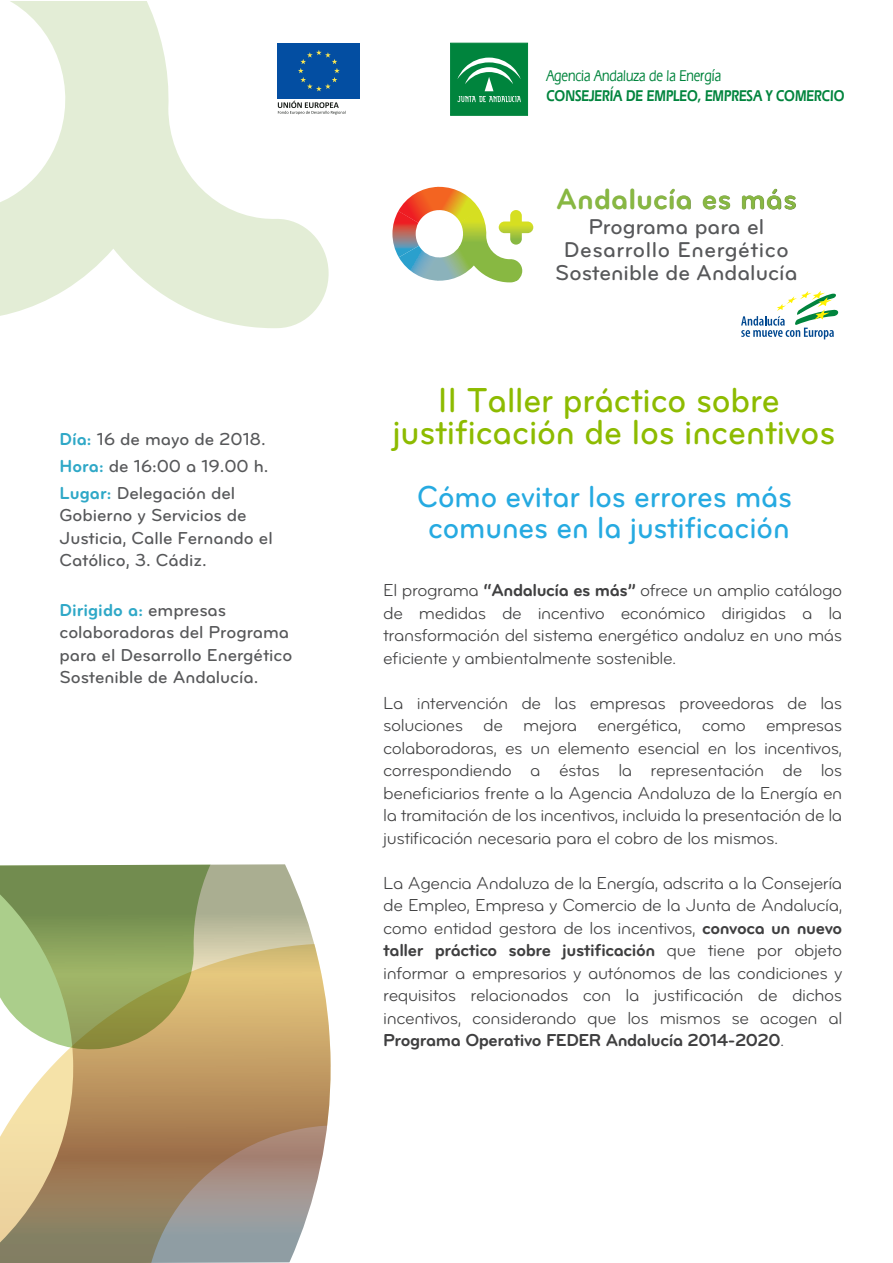
<style>
.page{position:relative;width:893px;height:1263px;background:#fff}
.page>*{position:absolute;margin:0;border:0;box-sizing:border-box;transform-origin:0 0}
.t1{font:36px/31.5px "Bryant Pro Medium Alternate";letter-spacing:-.005em;color:#8dbb00;text-align:center;scale:.95 1}
.t2{font:31.5px/31.5px "Bryant Pro Medium Alternate";letter-spacing:-.005em;color:#26aae1;text-align:center;scale:.95 1}
.t3{font:30.3px "Bryant Pro Bold Alternate";color:#88b842}
.t4{font:22.35px/22.6px "Bryant Pro Medium Alternate";color:#57585a;text-align:center}
.t5{font:18px/22.5px "Bryant Pro Regular Alternate";letter-spacing:-.025em;color:#3f3f40;text-align:justify}
.t6{font:18px/22.5px "Bryant Pro Medium Alternate";letter-spacing:-.005em;color:#57585a}
.t7{font:18px "Bryant Pro Bold Alternate";letter-spacing:-.025em;color:#3f3f40}
.t8{font:18px "Bryant Pro Bold Alternate";color:#2fa8c7}
.t9{font:600 16.35px "Eras IT Cby BT";color:#00843d;scale:.8 1}
.t10{font:500 16.35px "Eras IT Cby BT";color:#00843d;scale:.8 1}
.s1{font-family:"Bryant Pro Bold Alternate";color:#2fa8c7}
.s2{font-family:"Bryant Pro Medium Alternate";color:#57585a}
.s3{font-family:"Bryant Pro Bold Alternate"}
.s4{font-family:"Bryant Pro Regular Alternate"}
</style>
<div class="page">
<svg style="left:0;top:1050px;width:331px;height:213px;background:#b39b7b"></svg>
<svg style="left:0;top:864px;width:331px;height:186px;background:#adb278"></svg>
<div style="left:451px;top:43px;width:77px;height:72px;background:#00843d;border:1px solid #00843d"></div>
<svg style="left:457px;top:58px;width:64px;height:44px"></svg>
<svg style="left:329px;top:102px;width:17px;height:13px"></svg>
<div style="left:277px;top:43px;width:83px;height:55px;background:#034ea2"></div>
<svg style="left:329px;top:54px;width:11px;height:35px"></svg>
<svg style="left:741px;top:291px;width:98px;height:48px"></svg>
<svg style="left:392px;top:187px;width:141px;height:95px"></svg>
<svg style="left:567px;top:189px;width:59px;height:20px"></svg>
<svg style="left:630px;top:189px;width:4px;height:20px"></svg>
<svg style="left:638px;top:189px;width:53px;height:20px"></svg>
<svg style="left:703px;top:196px;width:27px;height:13px"></svg>
<svg style="left:742px;top:189px;width:54px;height:20px"></svg>
<svg style="left:0;top:2px;width:329px;height:326px;fill:#e3edd6"></svg>
<p class="t6" style="left:59px;top:426px;width:211px;line-height:27px"><span class="s1">Día:</span> 16 de mayo de 2018.<br><span class="s1">Hora:</span> de 16:00 a 19.00 h.<br><span class="s1">Lugar:</span> Delegación del</p>
<p class="t6" style="left:59px;top:505px;width:215px">Gobierno y Servicios de<br>Justicia, Calle Fernando el<br>Católico, 3. Cádiz.</p>
<p class="t8" style="left:59px;top:600px;width:168px">Dirigido a: <span class="s2">empresas</span></p>
<p class="t6" style="left:59px;top:622px;width:234px">colaboradoras del Programa para el Desarrollo Energético<br>Sostenible de Andalucía.</p>
<p class="t10" style="left:546px;top:66px;width:220px">Agencia Andaluza de la Energía</p>
<p class="t9" style="left:546px;top:86px;width:374px">CONSEJERÍA DE EMPLEO, EMPRESA Y COMERCIO</p>
<h3 class="t3" style="left:556px;top:183px;width:242px">Andalucía es más</h3>
<p class="t4" style="left:555px;top:216px;width:244px">Programa para el<br>Desarrollo Energético<br>Sostenible de Andalucía</p>
<h1 class="t1" style="left:392px;top:386px;width:468px">II Taller práctico sobre justificación de los incentivos</h1>
<h2 class="t2" style="left:417px;top:481px;width:396px">Cómo evitar los errores más comunes en la justificación</h2>
<p class="t5" style="left:383px;top:579px;width:461px">El programa <span class="s3">“Andalucía es más”</span> ofrece un amplio catálogo de medidas de incentivo económico dirigidas a la transformación del sistema energético andaluz en uno más eficiente y ambientalmente sostenible.</p>
<p class="t5" style="left:383px;top:692px;width:461px">La intervención de las empresas proveedoras de las soluciones de mejora energética, como empresas colaboradoras, es un elemento esencial en los incentivos, correspondiendo a éstas la representación de los beneficiarios frente a la Agencia Andaluza de la Energía en la tramitación de los incentivos, incluida la presentación de la justificación necesaria para el cobro de los mismos.</p>
<p class="t5" style="left:383px;top:872px;width:461px">La Agencia Andaluza de la Energía, adscrita a la Consejería de Empleo, Empresa y Comercio de la Junta de Andalucía, como entidad gestora de los incentivos, <span class="s3">convoca un nuevo</span></p>
<p class="t7" style="left:383px;top:941px;width:461px">taller práctico sobre justificación <span class="s4">que tiene por objeto</span></p>
<p class="t5" style="left:383px;top:962px;width:461px">informar a empresarios y autónomos de las condiciones y requisitos relacionados con la justificación de dichos incentivos, considerando que los mismos se acogen al</p>
<p class="t7" style="left:383px;top:1031px;width:402px">Programa Operativo FEDER Andalucía 2014-2020<span class="s4">.</span></p>
</div>
